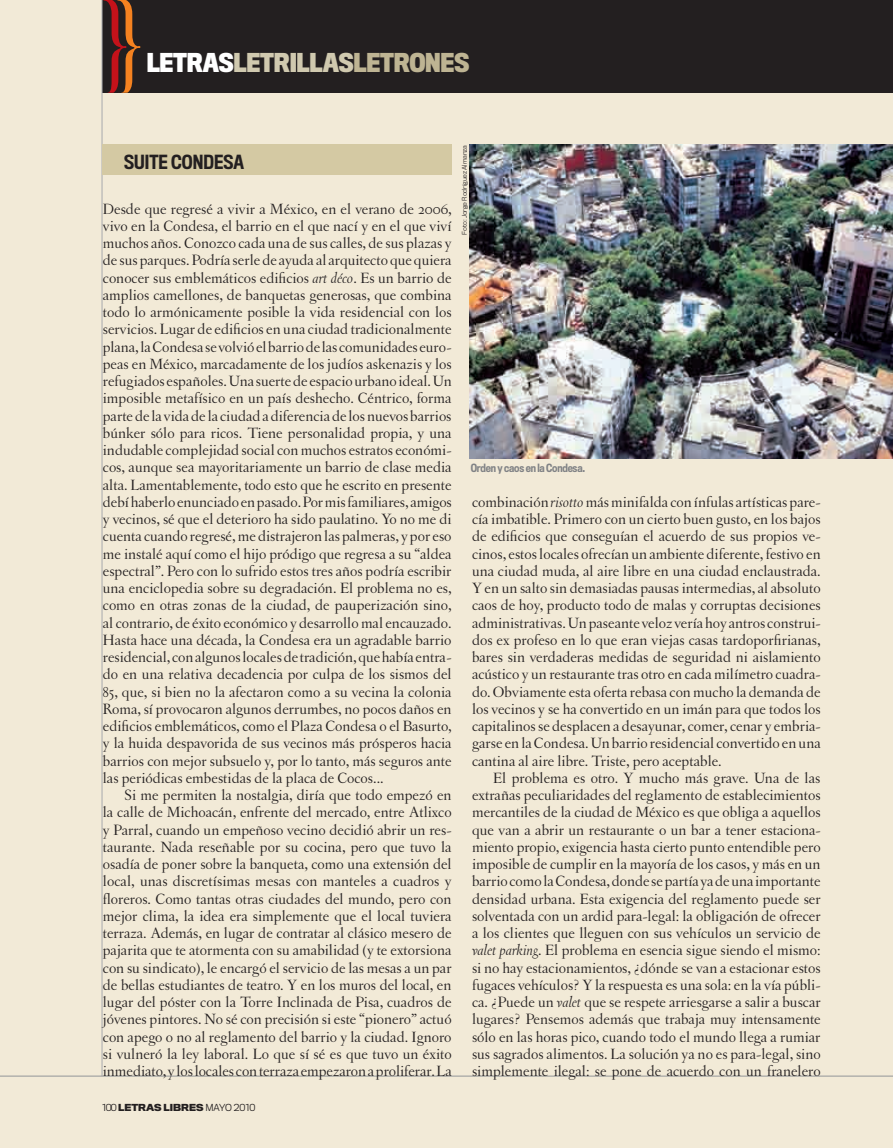
<style>
.page{position:relative;width:893px;height:1148px;background:#f2ead7}
.page>*{position:absolute;margin:0;border:0;box-sizing:border-box;transform-origin:0 0}
.t1{font:700 24px "Titling Gothic FB Cond";letter-spacing:-.01em;color:#d0c9af}
.t2{font:500 18px "Titling Gothic FB Cond";color:#231f20}
.t3{font:15.75px/17.2px "Letras Oldstyle";color:#231f20;text-align:justify}
.t4{font:500 10.5px "Titling Gothic FB Cond";color:#808285}
.t5{font:700 9px "Titling Gothic FB Normal";color:#231f20}
.t6{font:300 6px "Titling Gothic FB Normal";letter-spacing:-.01em;color:#231f20}
.s1{color:#fff}
.s2{color:#beb493}
.s3{font-style:italic}
.s4{font-weight:300}
</style>
<div class="page">
<div style="left:102px;top:0;width:791px;height:93px;background:#231f20"></div>
<hr style="left:102px;top:0;width:1px;height:1076px;background:#a8a9ad">
<hr style="left:0;top:1076px;width:893px;height:1px;background:#939598">
<svg style="left:103px;top:0;width:38px;height:93px"></svg>
<div style="left:102px;top:145px;width:350px;height:30px;background:#d4c9a3"></div>
<img style="left:469px;top:145px;width:424px;height:314px">
<h1 class="t1" style="left:147px;top:48px;width:324px"><span class="s1">LETRAS</span>LETRILLAS<span class="s2">LETRONES</span></h1>
<p class="t2" style="left:124px;top:151px;width:121px">Suite Condesa</p>
<p class="t3" style="left:103px;top:200px;width:350px">Desde que regresé a vivir a México, en el verano de 2006, vivo en la Condesa, el barrio en el que nací y en el que viví muchos años. Conozco cada una de sus calles, de sus plazas y de sus parques. Podría serle de ayuda al arquitecto que quiera conocer sus emblemáticos edificios <span class="s3">art déco</span>. Es un barrio de amplios camellones, de banquetas generosas, que combina todo lo armónicamente posible la vida residencial con los servicios. Lugar de edificios en una ciudad tradicionalmente plana, la Condesa se volvió el barrio de las comunidades euro&shy;peas en México, marcadamente de los judíos askenazis y los refugiados españoles. Una suerte de espacio urbano ideal. Un imposible metafísico en un país deshecho. Céntrico, forma parte de la vida de la ciudad a diferencia de los nuevos barrios búnker sólo para ricos. Tiene personalidad propia, y una indudable complejidad social con muchos estratos económi&shy;cos, aunque sea mayoritariamente un barrio de clase media alta. Lamentablemente, todo esto que he escrito en presente debí haberlo enunciado en pasado. Por mis familiares, amigos y vecinos, sé que el deterioro ha sido paulatino. Yo no me di cuenta cuando regresé, me distrajeron las palmeras, y por eso me instalé aquí como el hijo pródigo que regresa a su “aldea espectral”. Pero con lo sufrido estos tres años podría escribir una enciclopedia sobre su degradación. El problema no es, como en otras zonas de la ciudad, de pauperización sino, al contrario, de éxito económico y desarrollo mal encauzado.<br>Hasta hace una década, la Condesa era un agradable barrio residencial, con algunos locales de tradición, que había entra&shy;do en una relativa decadencia por culpa de los sismos del 85, que, si bien no la afectaron como a su vecina la colonia Roma, sí provocaron algunos derrumbes, no pocos daños en edificios emblemáticos, como el Plaza Condesa o el Basurto, y la huida despavorida de sus vecinos más prósperos hacia barrios con mejor subsuelo y, por lo tanto, más seguros ante las periódicas embestidas de la placa de Cocos...</p>
<p class="t3" style="left:103px;top:786px;width:351px;text-indent:21px">Si me permiten la nostalgia, diría que todo empezó en la calle de Michoacán, enfrente del mercado, entre Atlixco y Parral, cuando un empeñoso vecino decidió abrir un res&shy;taurante. Nada reseñable por su cocina, pero que tuvo la osadía de poner sobre la banqueta, como una extensión del local, unas discretísimas mesas con manteles a cuadros y floreros. Como tantas otras ciudades del mundo, pero con mejor clima, la idea era simplemente que el local tuviera terraza. Además, en lugar de contratar al clásico mesero de pajarita que te atormenta con su amabilidad (y te extorsiona con su sindicato), le encargó el servicio de las mesas a un par de bellas estudiantes de teatro. Y en los muros del local, en lugar del póster con la Torre Inclinada de Pisa, cuadros de jóvenes pintores. No sé con precisión si este “pionero” actuó con apego o no al reglamento del barrio y la ciudad. Ignoro si vulneró la ley laboral. Lo que sí sé es que tuvo un éxito inmediato, y los locales con terraza empezaron a proliferar. La</p>
<p class="t5" style="left:102px;top:1101px;width:155px"><span class="s4">100</span> LETRAS LIBRES <span class="s4">MAYO 2010</span></p>
<p class="t6" style="left:461px;top:235px;width:91px;rotate:-90deg">FOTO: JORGE RODRÍGUEZ ALMANZA</p>
<p class="t4" style="left:471px;top:462px;width:116px">Orden y caos en la Condesa.</p>
<p class="t3" style="left:472px;top:493px;width:350px">combinación <span class="s3">risotto</span> más minifalda con ínfulas artísticas pare&shy;cía imbatible. Primero con un cierto buen gusto, en los bajos de edificios que conseguían el acuerdo de sus propios ve&shy;cinos, estos locales ofrecían un ambiente diferente, festivo en una ciudad muda, al aire libre en una ciudad enclaustrada.<br>Y en un salto sin demasiadas pausas intermedias, al absoluto caos de hoy, producto todo de malas y corruptas decisiones administrativas. Un paseante veloz vería hoy antros construi&shy;dos ex profeso en lo que eran viejas casas tardoporfirianas, bares sin verdaderas medidas de seguridad ni aislamiento acústico y un restaurante tras otro en cada milímetro cuadra&shy;do. Obviamente esta oferta rebasa con mucho la demanda de los vecinos y se ha convertido en un imán para que todos los capitalinos se desplacen a desayunar, comer, cenar y embria&shy;garse en la Condesa. Un barrio residencial convertido en una cantina al aire libre. Triste, pero aceptable.</p>
<p class="t3" style="left:472px;top:769px;width:350px;text-indent:21px">El problema es otro. Y mucho más grave. Una de las extrañas peculiaridades del reglamento de establecimientos mercantiles de la ciudad de México es que obliga a aquellos que van a abrir un restaurante o un bar a tener estaciona&shy;miento propio, exigencia hasta cierto punto entendible pero imposible de cumplir en la mayoría de los casos, y más en un barrio como la Condesa, donde se partía ya de una importante densidad urbana. Esta exigencia del reglamento puede ser solventada con un ardid para-legal: la obligación de ofrecer a los clientes que lleguen con sus vehículos un servicio de <span class="s3">valet parking</span>. El problema en esencia sigue siendo el mismo: si no hay estacionamientos, ¿dónde se van a estacionar estos fugaces vehículos? Y la respuesta es una sola: en la vía públi&shy;ca. ¿Puede un <span class="s3">valet</span> que se respete arriesgarse a salir a buscar lugares? Pensemos además que trabaja muy intensamente sólo en las horas pico, cuando todo el mundo llega a rumiar sus sagrados alimentos. La solución ya no es para-legal, sino simplemente ilegal: se pone de acuerdo con un franelero</p>
</div>
